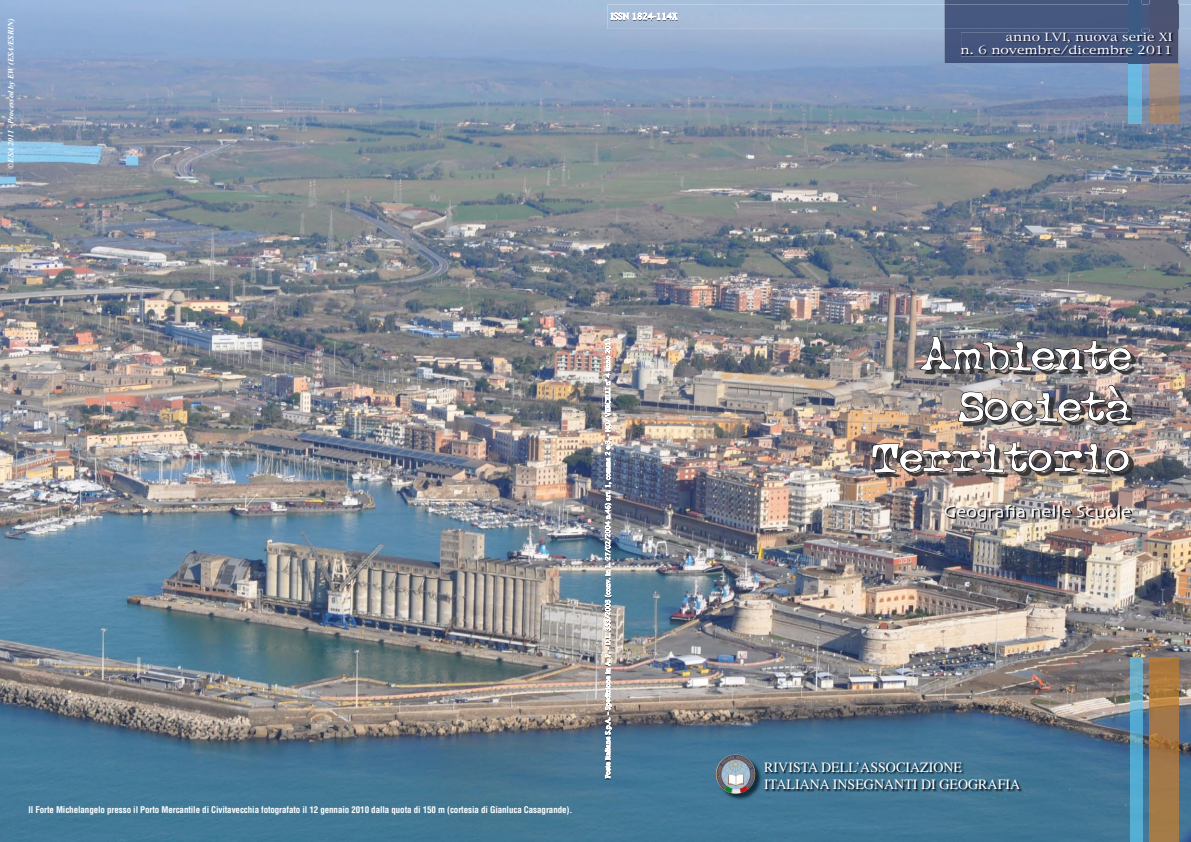
<style>
.page{position:relative;width:1191px;height:842px;background:#fff}
.page>*{position:absolute;margin:0;border:0;box-sizing:border-box;transform-origin:0 0}
.t1{font:46.8px "Typewriter Oldstyle";color:#fff;scale:1.18 1}
.t2{font:17.1px "Skia";color:#fff;scale:1.11 1}
.t3{font:14px/16.8px "Times";color:#fff}
.t4{font:11px/13.2px "New York";color:#fff;text-align:right;scale:1.2 1}
.t5{font:700 condensed 9px "Helvetica";letter-spacing:-.01em;color:#fff}
.t6{font:italic 700 8px "Times New Roman";color:#fff}
.s1{font-size:55.2px}
</style>
<div class="page">
<img style="left:0;top:0;width:1191px;height:842px">
<img style="left:764px;top:762px;width:259px;height:30px">
<img style="left:716px;top:755px;width:47px;height:46px">
<img style="left:717px;top:781px;width:32px;height:13px">
<img style="left:1149px;top:658px;width:29px;height:184px">
<img style="left:1130px;top:658px;width:12px;height:184px">
<img style="left:876px;top:340px;width:260px;height:138px">
<img style="left:920px;top:336px;width:211px;height:35px">
<img style="left:958px;top:385px;width:176px;height:37px">
<img style="left:872px;top:443px;width:257px;height:30px">
<img style="left:869px;top:501px;width:289px;height:29px">
<div style="left:607px;top:5px;width:337px;height:24px;background:#a5bdd9"></div>
<img style="left:1178px;top:5px;width:13px;height:24px">
<svg style="left:610px;top:13px;width:67px;height:7px"></svg>
<img style="left:1149px;top:63px;width:29px;height:60px">
<img style="left:1128px;top:63px;width:13px;height:60px">
<img style="left:944px;top:0;width:234px;height:63px">
<div style="left:944px;top:5px;width:205px;height:24px;background:#465880"></div>
<img style="left:1149px;top:5px;width:29px;height:24px">
<img style="left:1128px;top:0;width:13px;height:32px">
<img style="left:1128px;top:5px;width:13px;height:24px">
<svg style="left:1128px;top:57px;width:21px;height:6px"></svg>
<img style="left:961px;top:32px;width:213px;height:25px">
<div style="left:24px;top:801px;width:554px;height:21px;background:#427996"></div>
<img style="left:603px;top:324px;width:11px;height:458px">
<svg style="left:605px;top:338px;width:6px;height:440px"></svg>
<p class="t6" style="left:5px;top:169px;width:153px;rotate:-90deg">©ESA 2011 - Processed by EW (ESA/ESRIN)</p>
<p class="t5" style="left:28px;top:805px;width:545px">Il Forte Michelangelo presso il Porto Mercantile di Civitavecchia fotografato il 12 gennaio 2010 dalla quota di 150 m (cortesia di Gianluca Casagrande).</p>
<p class="t4" style="left:960px;top:31px;width:178px">anno LVI, nuova serie XI<br>n. 6 novembre/dicembre 2011</p>
<h1 class="t1" style="left:920px;top:329px;width:179px"><span class="s1">A</span>mbiente</h1>
<h1 class="t1" style="left:957px;top:380px;width:168px">Societa<sup>’</sup></h1>
<h1 class="t1" style="left:872px;top:431px;width:220px">Territorio</h1>
<h2 class="t2" style="left:943px;top:501px;width:170px">Geografia nelle Scuole</h2>
<h3 class="t3" style="left:764px;top:757px;width:257px">RIVISTA DELL’ASSOCIAZIONE<br>ITALIANA INSEGNANTI DI GEOGRAFIA</h3>
</div>
